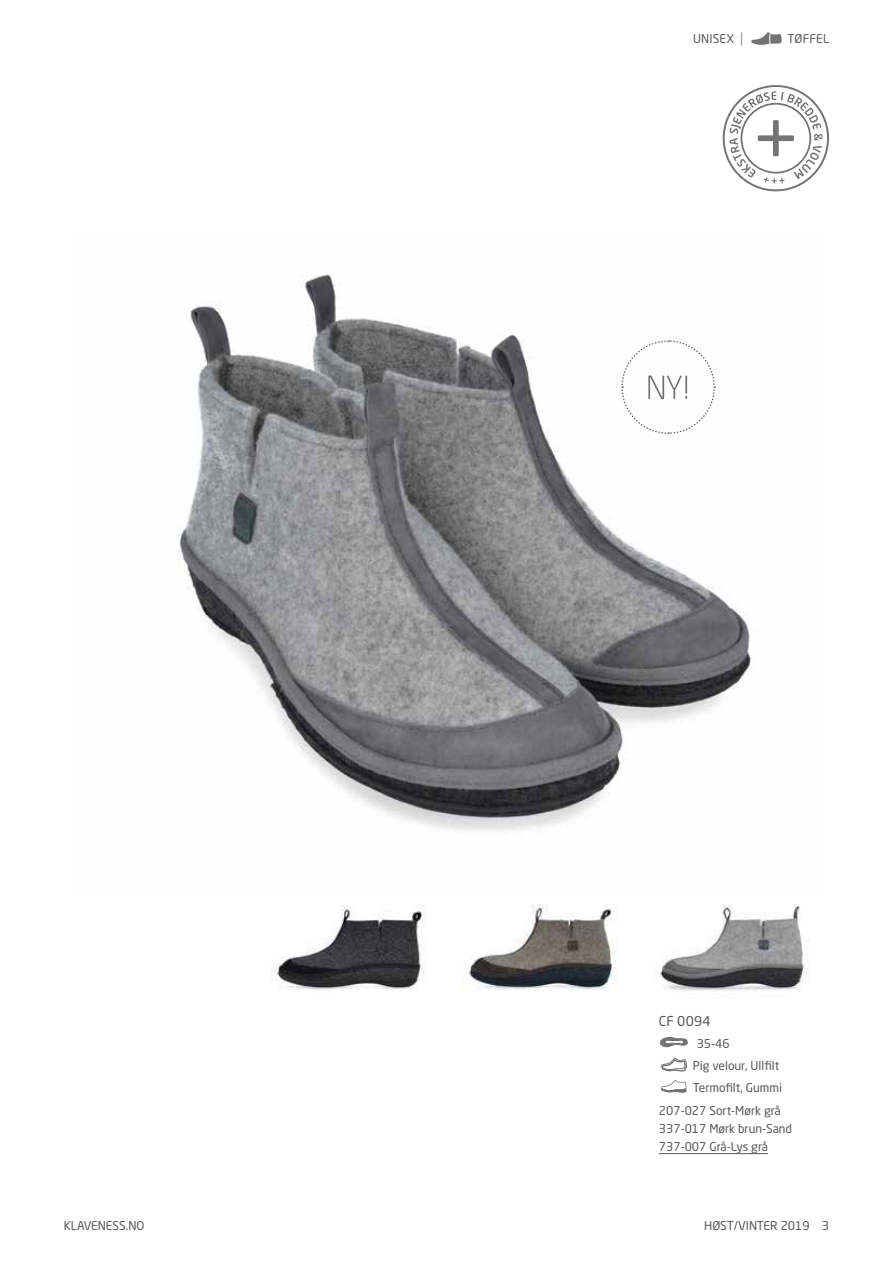
<style>
.page{position:relative;width:893px;height:1263px;background:#fff}
.page>*{position:absolute;margin:0;border:0;box-sizing:border-box;transform-origin:0 0}
.t1{font:300 31.5px "Neo Sans W1 G";color:#575756}
.t2{font:13.5px "Neo Sans W1 G";letter-spacing:.02em;color:#575756}
.t3{font:12px/18px "Neo Sans W1 G";color:#575756}
.s1{font-weight:300;font-size:14.25px}
</style>
<div class="page">
<svg style="left:751px;top:32px;width:31px;height:13px"></svg>
<img style="left:179px;top:274px;width:574px;height:557px">
<svg style="left:723px;top:85px;width:106px;height:106px"></svg>
<hr style="left:659px;top:1153px;width:109px;height:1px;background:#575756">
<svg style="left:660px;top:1037px;width:28px;height:10px"></svg>
<svg style="left:661px;top:1057px;width:26px;height:14px"></svg>
<svg style="left:661px;top:1080px;width:25px;height:13px"></svg>
<img style="left:275px;top:905px;width:532px;height:86px">
<svg style="left:621px;top:340px;width:95px;height:95px"></svg>
<p class="t3" style="left:693px;top:29px;width:52px">UNISEX <span class="s1">|</span></p>
<p class="t3" style="left:787px;top:29px;width:43px">TØFFEL</p>
<h1 class="t1" style="left:646px;top:368px;width:45px">NY!</h1>
<p class="t2" style="left:659px;top:1012px;width:53px">CF 0094</p>
<p class="t3" style="left:697px;top:1034px;width:35px">35-46</p>
<p class="t3" style="left:693px;top:1056px;width:88px">Pig velour, Ullfilt</p>
<p class="t3" style="left:693px;top:1079px;width:91px">Termofilt, Gummi</p>
<p class="t3" style="left:659px;top:1101px;width:123px">207-027 Sort-Mørk grå</p>
<p class="t3" style="left:659px;top:1119px;width:135px">337-017 Mørk brun-Sand<br>737-007 Grå-Lys grå</p>
<p class="t3" style="left:64px;top:1216px;width:82px">KLAVENESS.NO</p>
<p class="t3" style="left:704px;top:1216px;width:126px">HØST/VINTER 2019 3</p>
</div>
